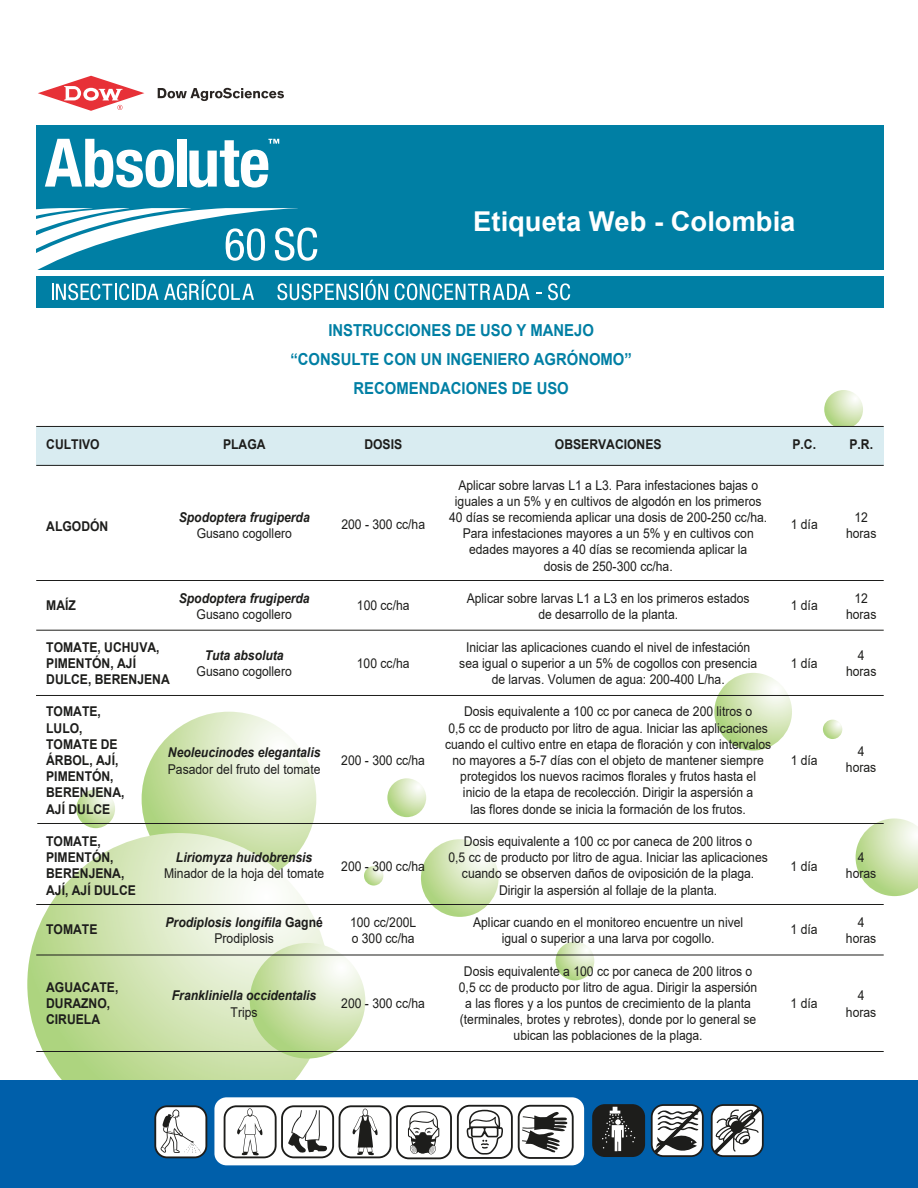
<style>
.page{position:relative;width:918px;height:1188px;background:#fff}
.page>*{position:absolute;margin:0;border:0;box-sizing:border-box;transform-origin:0 0}
.t1{font:700 27.3px "Arial";color:#fff}
.t2{font:700 16.5px/28.8px "Arial";color:#007fa4;text-align:center;scale:.9 1}
.t3{font:13.5px/16.2px "Arial";color:#1d1d1b;scale:.9 1}
.t4{font:700 13.5px "Arial";color:#1d1d1b;scale:.9 1}
.t5{font:italic 700 13.5px "Arial";color:#1d1d1b;scale:.9 1}
.s1{font-style:normal}
</style>
<div class="page">
<svg style="left:142px;top:712px;width:174px;height:174px"></svg>
<svg style="left:27px;top:833px;width:303px;height:302px"></svg>
<svg style="left:250px;top:943px;width:115px;height:116px"></svg>
<svg style="left:421px;top:839px;width:78px;height:78px"></svg>
<svg style="left:714px;top:673px;width:78px;height:78px"></svg>
<svg style="left:856px;top:818px;width:62px;height:78px"></svg>
<svg style="left:387px;top:778px;width:39px;height:39px"></svg>
<svg style="left:556px;top:942px;width:38px;height:38px"></svg>
<svg style="left:76px;top:789px;width:39px;height:39px"></svg>
<svg style="left:824px;top:390px;width:39px;height:39px"></svg>
<svg style="left:823px;top:720px;width:19px;height:19px"></svg>
<svg style="left:364px;top:866px;width:19px;height:20px"></svg>
<div style="left:0;top:1081px;width:918px;height:107px;background:#005faa"></div>
<div style="left:36px;top:426px;width:848px;height:40px;background:#d9ecf1"></div>
<hr style="left:36px;top:426px;width:848px;height:1px;background:#1d1d1b">
<hr style="left:36px;top:465px;width:848px;height:1px;background:#1d1d1b">
<hr style="left:36px;top:580px;width:848px;height:1px;background:#1d1d1b">
<hr style="left:36px;top:630px;width:848px;height:1px;background:#1d1d1b">
<hr style="left:36px;top:955px;width:848px;height:1px;background:#1d1d1b">
<hr style="left:36px;top:1051px;width:848px;height:1px;background:#1d1d1b">
<hr style="left:36px;top:695px;width:848px;height:1px;background:#1d1d1b">
<hr style="left:37px;top:823px;width:847px;height:1px;background:#1d1d1b">
<hr style="left:36px;top:904px;width:848px;height:1px;background:#1d1d1b">
<svg style="left:154px;top:1105px;width:53px;height:53px"></svg>
<svg style="left:592px;top:1104px;width:53px;height:53px"></svg>
<svg style="left:651px;top:1104px;width:53px;height:53px"></svg>
<svg style="left:214px;top:1097px;width:370px;height:68px"></svg>
<svg style="left:711px;top:1104px;width:53px;height:53px"></svg>
<div style="left:37px;top:125px;width:847px;height:182px;background:#007fa4"></div>
<div style="left:36px;top:270px;width:852px;height:6px;background:#fff"></div>
<svg style="left:158px;top:88px;width:126px;height:13px"></svg>
<svg style="left:38px;top:76px;width:106px;height:35px"></svg>
<svg style="left:45px;top:139px;width:129px;height:49px"></svg>
<div style="left:177px;top:139px;width:9px;height:48px;background:#fff"></div>
<svg style="left:189px;top:139px;width:90px;height:49px"></svg>
<svg style="left:36px;top:208px;width:352px;height:92px"></svg>
<svg style="left:395px;top:283px;width:135px;height:17px"></svg>
<svg style="left:548px;top:283px;width:22px;height:17px"></svg>
<h1 class="t1" style="left:473px;top:202px;width:324px">Etiqueta Web - Colombia</h1>
<p class="t2" style="left:290px;top:316px;width:381px">INSTRUCCIONES DE USO Y MANEJO “CONSULTE CON UN INGENIERO AGRÓNOMO”<br>RECOMENDACIONES DE USO</p>
<p class="t4" style="left:46px;top:435px;width:61px">CULTIVO</p>
<p class="t4" style="left:223px;top:435px;width:49px">PLAGA</p>
<p class="t4" style="left:364px;top:435px;width:44px">DOSIS</p>
<p class="t4" style="left:555px;top:435px;width:120px">OBSERVACIONES</p>
<p class="t4" style="left:792px;top:435px;width:28px">P.C.</p>
<p class="t4" style="left:849px;top:435px;width:28px">P.R.</p>
<p class="t3" style="left:455px;top:477px;width:342px">Aplicar sobre larvas L1 a L3. Para infestaciones bajas o iguales a un 5% y en cultivos de algodón en los primeros</p>
<p class="t5" style="left:179px;top:508px;width:147px">Spodoptera frugiperda</p>
<p class="t3" style="left:341px;top:517px;width:95px">200 - 300 cc/ha</p>
<p class="t3" style="left:449px;top:509px;width:355px">40 días se recomienda aplicar una dosis de 200-250 cc/ha.</p>
<p class="t3" style="left:855px;top:509px;width:17px">12</p>
<p class="t4" style="left:46px;top:516px;width:70px">ALGODÓN</p>
<p class="t3" style="left:791px;top:517px;width:32px">1 día</p>
<p class="t3" style="left:197px;top:525px;width:107px">Gusano cogollero</p>
<p class="t3" style="left:463px;top:525px;width:325px">Para infestaciones mayores a un 5% y en cultivos con</p>
<p class="t3" style="left:846px;top:525px;width:35px">horas</p>
<p class="t3" style="left:469px;top:541px;width:311px;text-align:center">edades mayores a 40 días se recomienda aplicar la dosis de 250-300 cc/ha.</p>
<p class="t4" style="left:46px;top:596px;width:34px">MAÍZ</p>
<p class="t5" style="left:179px;top:589px;width:147px">Spodoptera frugiperda</p>
<p class="t3" style="left:357px;top:598px;width:60px">100 cc/ha</p>
<p class="t3" style="left:467px;top:590px;width:316px">Aplicar sobre larvas L1 a L3 en los primeros estados</p>
<p class="t3" style="left:854px;top:590px;width:17px">12</p>
<p class="t3" style="left:791px;top:598px;width:32px">1 día</p>
<p class="t3" style="left:197px;top:606px;width:107px">Gusano cogollero</p>
<p class="t3" style="left:538px;top:606px;width:157px">de desarrollo de la planta.</p>
<p class="t3" style="left:846px;top:606px;width:35px">horas</p>
<p class="t4" style="left:46px;top:637px;width:127px">TOMATE, UCHUVA,</p>
<p class="t3" style="left:466px;top:639px;width:317px">Iniciar las aplicaciones cuando el nivel de infestación</p>
<p class="t4" style="left:46px;top:653px;width:101px">PIMENTÓN, AJÍ</p>
<p class="t5" style="left:205px;top:646px;width:89px">Tuta absoluta</p>
<p class="t3" style="left:357px;top:655px;width:60px">100 cc/ha</p>
<p class="t3" style="left:459px;top:655px;width:332px">sea igual o superior a un 5% de cogollos con presencia</p>
<p class="t3" style="left:791px;top:655px;width:32px">1 día</p>
<p class="t3" style="left:197px;top:663px;width:107px">Gusano cogollero</p>
<p class="t4" style="left:46px;top:670px;width:139px">DULCE, BERENJENA</p>
<p class="t3" style="left:492px;top:671px;width:260px">de larvas. Volumen de agua: 200-400 L/ha.</p>
<p class="t3" style="left:858px;top:647px;width:9px">4</p>
<p class="t3" style="left:846px;top:663px;width:35px">horas</p>
<p class="t4" style="left:46px;top:702px;width:62px">TOMATE,</p>
<p class="t3" style="left:464px;top:703px;width:322px">Dosis equivalente a 100 cc por caneca de 200 litros o</p>
<p class="t4" style="left:46px;top:718px;width:42px">LULO,</p>
<p class="t3" style="left:448px;top:720px;width:356px">0,5 cc de producto por litro de agua. Iniciar las aplicaciones</p>
<p class="t4" style="left:46px;top:734px;width:81px">TOMATE DE</p>
<p class="t3" style="left:445px;top:736px;width:364px">cuando el cultivo entre en etapa de floración y con intervalos</p>
<p class="t3" style="left:858px;top:743px;width:9px">4</p>
<p class="t4" style="left:46px;top:751px;width:82px">ÁRBOL, AJÍ,</p>
<p class="t5" style="left:168px;top:744px;width:171px">Neoleucinodes elegantalis</p>
<p class="t3" style="left:341px;top:752px;width:95px">200 - 300 cc/ha</p>
<p class="t3" style="left:453px;top:752px;width:347px">no mayores a 5-7 días con el objeto de mantener siempre</p>
<p class="t3" style="left:791px;top:752px;width:32px">1 día</p>
<p class="t3" style="left:846px;top:760px;width:35px">horas</p>
<p class="t3" style="left:168px;top:761px;width:171px">Pasador del fruto del tomate</p>
<p class="t4" style="left:46px;top:767px;width:77px">PIMENTÓN,</p>
<p class="t3" style="left:460px;top:768px;width:330px">protegidos los nuevos racimos florales y frutos hasta el</p>
<p class="t4" style="left:46px;top:783px;width:89px">BERENJENA,</p>
<p class="t3" style="left:463px;top:784px;width:324px">inicio de la etapa de recolección. Dirigir la aspersión a</p>
<p class="t4" style="left:46px;top:799px;width:73px">AJÍ DULCE</p>
<p class="t3" style="left:470px;top:801px;width:308px">las flores donde se inicia la formación de los frutos.</p>
<p class="t4" style="left:46px;top:832px;width:62px">TOMATE,</p>
<p class="t3" style="left:464px;top:833px;width:322px">Dosis equivalente a 100 cc por caneca de 200 litros o</p>
<p class="t4" style="left:46px;top:848px;width:77px">PIMENTÓN,</p>
<p class="t5" style="left:176px;top:848px;width:153px">Liriomyza huidobrensis</p>
<p class="t3" style="left:448px;top:849px;width:356px">0,5 cc de producto por litro de agua. Iniciar las aplicaciones</p>
<p class="t3" style="left:858px;top:849px;width:9px">4</p>
<p class="t4" style="left:46px;top:864px;width:89px">BERENJENA,</p>
<p class="t3" style="left:164px;top:865px;width:179px">Minador de la hoja del tomate</p>
<p class="t3" style="left:341px;top:858px;width:95px">200 - 300 cc/ha</p>
<p class="t3" style="left:791px;top:858px;width:32px">1 día</p>
<p class="t3" style="left:462px;top:865px;width:326px">cuando se observen daños de oviposición de la plaga.</p>
<p class="t3" style="left:846px;top:865px;width:35px">horas</p>
<p class="t4" style="left:46px;top:880px;width:101px">AJÍ, AJÍ DULCE</p>
<p class="t3" style="left:499px;top:882px;width:244px">Dirigir la aspersión al follaje de la planta.</p>
<p class="t4" style="left:46px;top:920px;width:58px">TOMATE</p>
<p class="t5" style="left:166px;top:913px;width:176px">Prodiplosis longifila <span class="s1">Gagné</span></p>
<p class="t3" style="left:350px;top:914px;width:75px">100 cc/200L</p>
<p class="t3" style="left:473px;top:914px;width:302px">Aplicar cuando en el monitoreo encuentre un nivel</p>
<p class="t3" style="left:858px;top:914px;width:9px">4</p>
<p class="t3" style="left:791px;top:922px;width:32px">1 día</p>
<p class="t3" style="left:214px;top:930px;width:68px">Prodiplosis</p>
<p class="t3" style="left:352px;top:930px;width:71px">o 300 cc/ha</p>
<p class="t3" style="left:502px;top:930px;width:238px">igual o superior a una larva por cogollo.</p>
<p class="t3" style="left:846px;top:930px;width:35px">horas</p>
<p class="t3" style="left:464px;top:963px;width:322px">Dosis equivalente a 100 cc por caneca de 200 litros o</p>
<p class="t4" style="left:46px;top:977px;width:82px">AGUACATE,</p>
<p class="t3" style="left:459px;top:979px;width:333px">0,5 cc de producto por litro de agua. Dirigir la aspersión</p>
<p class="t4" style="left:46px;top:994px;width:73px">DURAZNO,</p>
<p class="t5" style="left:172px;top:987px;width:162px">Frankliniella occidentalis</p>
<p class="t3" style="left:341px;top:995px;width:95px">200 - 300 cc/ha</p>
<p class="t3" style="left:465px;top:995px;width:319px">a las flores y a los puntos de crecimiento de la planta</p>
<p class="t3" style="left:791px;top:995px;width:32px">1 día</p>
<p class="t4" style="left:46px;top:1010px;width:61px">CIRUELA</p>
<p class="t3" style="left:231px;top:1004px;width:31px">Trips</p>
<p class="t3" style="left:460px;top:1011px;width:331px">(terminales, brotes y rebrotes), donde por lo general se</p>
<p class="t3" style="left:514px;top:1027px;width:212px">ubican las poblaciones de la plaga.</p>
<p class="t3" style="left:858px;top:987px;width:9px">4</p>
<p class="t3" style="left:846px;top:1004px;width:35px">horas</p>
</div>
